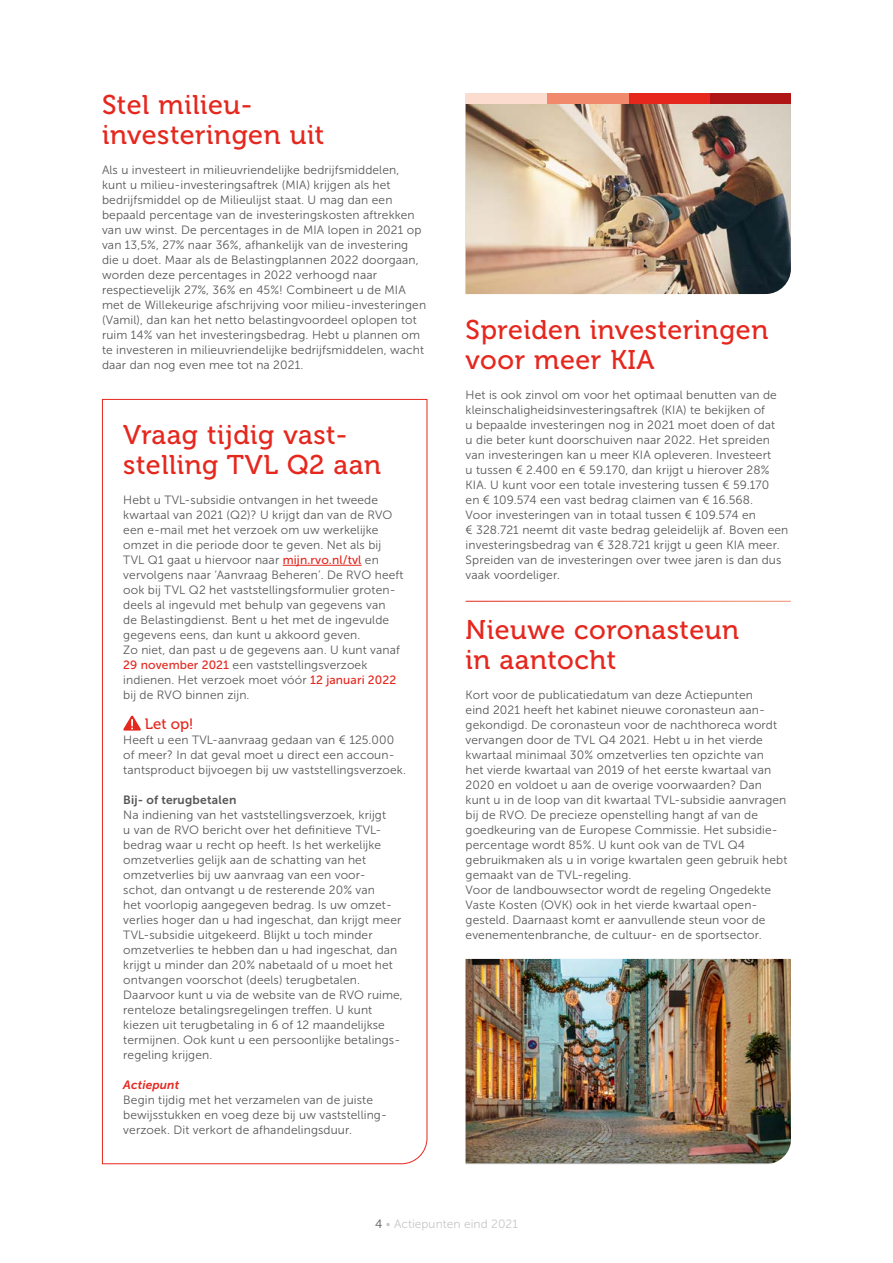
<style>
.page{position:relative;width:893px;height:1263px;background:#fff}
.page>*{position:absolute;margin:0;border:0;box-sizing:border-box;transform-origin:0 0}
.Titel_-_grootte_vari{font:27px/30px "Museo 500";letter-spacing:.02em;color:#e5271e}
.Platte_tekst_Museo_S{font:15px "Museo 500";color:#e5271e}
.Platte_tekst_Museo_S-2{font:12px/15px "Museo Sans 300";letter-spacing:.01em;color:#575756}
.t1{font:12px "Museo Sans 300";color:#c6c6c6}
.Platte_tekst_Museo_S-3{font:12px "Museo Sans 700";letter-spacing:.01em;color:#575756}
.Actiepunt_kopje{font:italic 12px "Museo Sans 700";letter-spacing:.01em;color:#e5271e}
.s1{font-family:"Museo Sans 500";color:#e5271e}
.s2{color:#575756}
</style>
<div class="page">
<img style="left:466px;top:104px;width:325px;height:190px">
<div style="left:710px;top:94px;width:81px;height:10px;background:#af1615"></div>
<div style="left:628px;top:94px;width:82px;height:10px;background:#e5271e"></div>
<div style="left:547px;top:94px;width:81px;height:10px;background:#f18a6c"></div>
<div style="left:466px;top:94px;width:81px;height:10px;background:#fcdcce"></div>
<img style="left:466px;top:959px;width:325px;height:204px">
<svg style="left:102px;top:399px;width:326px;height:765px"></svg>
<hr style="left:283px;top:565px;width:79px;height:1px;background:#e5271e">
<svg style="left:123px;top:715px;width:18px;height:16px"></svg>
<p class="Titel_-_grootte_vari" style="left:102px;top:90px;width:224px">Stel milieu&shy;investeringen uit</p>
<p class="Platte_tekst_Museo_S-2" style="left:102px;top:162px;width:326px">Als u investeert in milieuvriendelijke bedrijfsmiddelen, kunt u milieu-investeringsaftrek (MIA) krijgen als het bedrijfsmiddel op de Milieulijst staat. U mag dan een bepaald percentage van de investeringskosten aftrekken van uw winst. De percentages in de MIA lopen in 2021 op van 13,5%, 27% naar 36%, afhankelijk van de investering die u doet. Maar als de Belastingplannen 2022 doorgaan, worden deze percentages in 2022 verhoogd naar respectievelijk 27%, 36% en 45%! Combineert u de MIA met de Willekeurige afschrijving voor milieu-investeringen (Vamil), dan kan het netto belastingvoordeel oplopen tot ruim 14% van het investeringsbedrag. Hebt u plannen om te investeren in milieuvriendelijke bedrijfsmiddelen, wacht daar dan nog even mee tot na 2021.</p>
<p class="Titel_-_grootte_vari" style="left:123px;top:420px;width:259px">Vraag tijdig vast&shy;stelling TVL Q2 aan</p>
<p class="Platte_tekst_Museo_S-2" style="left:123px;top:492px;width:282px">Hebt u TVL-subsidie ontvangen in het tweede kwartaal van 2021 (Q2)? U krijgt dan van de RVO een e-mail met het verzoek om uw werkelijke omzet in die periode door te geven. Net als bij TVL Q1 gaat u hiervoor naar <span class="s1">mijn.rvo.nl/tvl</span> en vervolgens naar ‘Aanvraag Beheren’. De RVO heeft ook bij TVL Q2 het vaststellingsformulier groten&shy;deels al ingevuld met behulp van gegevens van<br>de Belastingdienst. Bent u het met de ingevulde gegevens eens, dan kunt u akkoord geven.<br>Zo niet, dan past u de gegevens aan. U kunt vanaf <span class="s1">29 november 2021</span> een vaststellingsverzoek indienen. Het verzoek moet vóór <span class="s1">12 januari 2022 </span>bij de RVO binnen zijn.</p>
<p class="Platte_tekst_Museo_S" style="left:145px;top:716px;width:50px">Let op!</p>
<p class="Platte_tekst_Museo_S-2" style="left:123px;top:732px;width:284px">Heeft u een TVL-aanvraag gedaan van € 125.000 of meer? In dat geval moet u direct een accoun&shy;tantsproduct bijvoegen bij uw vaststellingsverzoek.</p>
<p class="Platte_tekst_Museo_S-3" style="left:123px;top:793px;width:115px">Bij- of terugbetalen</p>
<p class="Platte_tekst_Museo_S-2" style="left:123px;top:807px;width:281px">Na indiening van het vaststellingsverzoek, krijgt<br>u van de RVO bericht over het definitieve TVL&shy;bedrag waar u recht op heeft. Is het werkelijke omzetverlies gelijk aan de schatting van het omzetverlies bij uw aanvraag van een voor&shy;schot, dan ontvangt u de resterende 20% van<br>het voorlopig aangegeven bedrag. Is uw omzet&shy;verlies hoger dan u had ingeschat, dan krijgt meer TVL-subsidie uitgekeerd. Blijkt u toch minder omzetverlies te hebben dan u had ingeschat, dan krijgt u minder dan 20% nabetaald of u moet het ontvangen voorschot (deels) terugbetalen.<br>Daarvoor kunt u via de website van de RVO ruime, renteloze betalingsregelingen treffen. U kunt kiezen uit terugbetaling in 6 of 12 maandelijkse termijnen. Ook kunt u een persoonlijke betalings&shy;regeling krijgen.</p>
<p class="Actiepunt_kopje" style="left:123px;top:1078px;width:57px">Actiepunt</p>
<p class="Platte_tekst_Museo_S-2" style="left:123px;top:1092px;width:263px">Begin tijdig met het verzamelen van de juiste bewijsstukken en voeg deze bij uw vaststelling&shy;verzoek. Dit verkort de afhandelingsduur.</p>
<p class="Titel_-_grootte_vari" style="left:466px;top:315px;width:304px">Spreiden investeringen voor meer KIA</p>
<p class="Platte_tekst_Museo_S-2" style="left:466px;top:387px;width:324px">Het is ook zinvol om voor het optimaal benutten van de kleinschaligheidsinvesteringsaftrek (KIA) te bekijken of<br>u bepaalde investeringen nog in 2021 moet doen of dat<br>u die beter kunt doorschuiven naar 2022. Het spreiden van investeringen kan u meer KIA opleveren. Investeert<br>u tussen € 2.400 en € 59.170, dan krijgt u hierover 28% KIA. U kunt voor een totale investering tussen € 59.170<br>en € 109.574 een vast bedrag claimen van € 16.568.<br>Voor investeringen van in totaal tussen € 109.574 en<br>€ 328.721 neemt dit vaste bedrag geleidelijk af. Boven een investeringsbedrag van € 328.721 krijgt u geen KIA meer.<br>Spreiden van de investeringen over twee jaren is dan dus vaak voordeliger.</p>
<p class="Titel_-_grootte_vari" style="left:466px;top:615px;width:275px">Nieuwe coronasteun in aantocht</p>
<p class="Platte_tekst_Museo_S-2" style="left:466px;top:687px;width:323px">Kort voor de publicatiedatum van deze Actiepunten<br>eind 2021 heeft het kabinet nieuwe coronasteun aan&shy;gekondigd. De coronasteun voor de nachthoreca wordt vervangen door de TVL Q4 2021. Hebt u in het vierde kwartaal minimaal 30% omzetverlies ten opzichte van<br>het vierde kwartaal van 2019 of het eerste kwartaal van 2020 en voldoet u aan de overige voorwaarden? Dan kunt u in de loop van dit kwartaal TVL-subsidie aanvragen bij de RVO. De precieze openstelling hangt af van de goedkeuring van de Europese Commissie. Het subsidie&shy;percentage wordt 85%. U kunt ook van de TVL Q4 gebruikmaken als u in vorige kwartalen geen gebruik hebt gemaakt van de TVL-regeling.</p>
<p class="Platte_tekst_Museo_S-2" style="left:466px;top:882px;width:307px">Voor de landbouwsector wordt de regeling Ongedekte Vaste Kosten (OVK) ook in het vierde kwartaal open&shy;gesteld. Daarnaast komt er aanvullende steun voor de evenementenbranche, de cultuur- en de sportsector.</p>
<p class="t1" style="left:375px;top:1218px;width:144px"><span class="s2">4</span> • Actiepunten eind 2021</p>
</div>
